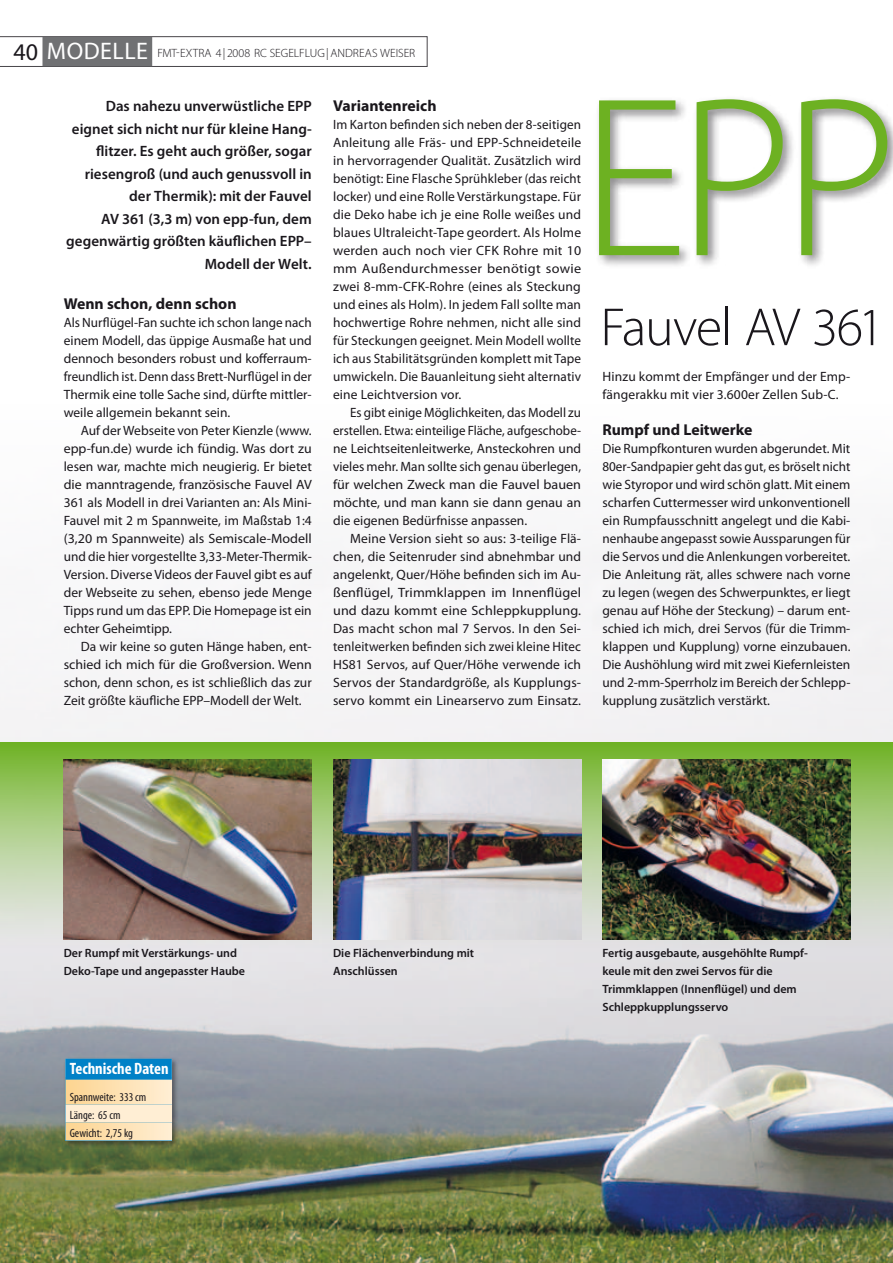
<style>
.page{position:relative;width:893px;height:1263px;background:#fff}
.page>*{position:absolute;margin:0;border:0;box-sizing:border-box;transform-origin:0 0}
.t1{font:300 229.5px "Myriad Pro";color:#6db122}
.t2{font:300 54px "Myriad Pro";letter-spacing:-.025em;color:#1a171c}
.t3{font:700 condensed 16.5px "Myriad Pro";color:#fff}
.t4{font:700 15.75px "Myriad Pro";color:#1a171c}
.t5{font:600 15px/22.5px "Myriad Pro";color:#1a171c;text-align:right}
.t6{font:13.5px/18px "Myriad Pro";color:#1a171c;text-align:justify}
.t7{font:600 12px/18px "Myriad Pro";color:#1a171c}
.t8{font:300 12px "Myriad Pro";color:#1a171c}
.t9{font:condensed 12px/18px "Myriad Pro";color:#1a171c}
.s1{font-weight:400;font-size:24px}
.s2{font-weight:400;font-size:24px;color:#fff}
</style>
<div class="page">
<img style="left:0;top:540px;width:893px;height:723px">
<svg style="left:0;top:36px;width:427px;height:31px"></svg>
<div style="left:42px;top:37px;width:110px;height:29px;background:#707173"></div>
<div style="left:594px;top:95px;width:299px;height:176px;background:#1a171c;opacity:.5"></div>
<svg style="left:0;top:742px;width:893px;height:206px;background:#a7c882"></svg>
<img style="left:64px;top:759px;width:248px;height:180px">
<img style="left:333px;top:759px;width:248px;height:180px">
<img style="left:602px;top:759px;width:248px;height:180px">
<div style="left:63px;top:1056px;width:116px;height:91px;background:#1a171c;opacity:.5"></div>
<svg style="left:65px;top:1080px;width:107px;height:60px;background:#fae3bc"></svg>
<div style="left:65px;top:1059px;width:107px;height:21px;background:#0081c7"></div>
<p class="t8" style="left:14px;top:46px;width:397px"><span class="s1">40</span> <span class="s2">MODELLE</span> FMT-EXTRA 4| 2008 RC SEGELFLUG|ANDREAS WEISER</p>
<p class="t5" style="left:66px;top:94px;width:247px">Das nahezu unverwüstliche EPP eignet sich nicht nur für kleine Hang&shy;flitzer. Es geht auch größer, sogar riesengroß (und auch genussvoll in der Thermik): mit der Fauvel<br>AV 361 (3,3 m) von epp-fun, dem gegenwärtig größten käuflichen EPP–<br>Modell der Welt.</p>
<p class="t4" style="left:64px;top:295px;width:174px">Wenn schon, denn schon</p>
<p class="t6" style="left:64px;top:313px;width:250px">Als Nurflügel-Fan suchte ich schon lange nach einem Modell, das üppige Ausmaße hat und dennoch besonders robust und kofferraum&shy;freundlich ist. Denn dass Brett-Nurflügel in der Thermik eine tolle Sache sind, dürfte mittler&shy;weile allgemein bekannt sein.</p>
<p class="t6" style="left:64px;top:421px;width:250px;text-indent:17px">Auf der Webseite von Peter Kienzle (www. epp-fun.de) wurde ich fündig. Was dort zu lesen war, machte mich neugierig. Er bietet die manntragende, französische Fauvel AV 361 als Modell in drei Varianten an: Als Mini-Fauvel mit 2 m Spannweite, im Maßstab 1:4 (3,20 m Spannweite) als Semiscale-Modell und die hier vorgestellte 3,33-Meter-Thermik-Version. Diverse Videos der Fauvel gibt es auf der Webseite zu sehen, ebenso jede Menge Tipps rund um das EPP. Die Homepage ist ein echter Geheimtipp.</p>
<p class="t6" style="left:64px;top:637px;width:250px;text-indent:17px">Da wir keine so guten Hänge haben, ent&shy;schied ich mich für die Großversion. Wenn schon, denn schon, es ist schließlich das zur Zeit größte käufliche EPP–Modell der Welt.</p>
<p class="t4" style="left:333px;top:97px;width:105px">Variantenreich</p>
<p class="t6" style="left:333px;top:115px;width:250px">Im Karton befinden sich neben der 8-seitigen Anleitung alle Fräs- und EPP-Schneideteile in hervorragender Qualität. Zusätzlich wird benötigt: Eine Flasche Sprühkleber (das reicht locker) und eine Rolle Verstärkungstape. Für die Deko habe ich je eine Rolle weißes und blaues Ultraleicht-Tape geordert. Als Holme werden auch noch vier CFK Rohre mit 10 mm Außendurchmesser benötigt sowie zwei 8-mm-CFK-Rohre (eines als Steckung und eines als Holm). In jedem Fall sollte man hochwertige Rohre nehmen, nicht alle sind für Steckungen geeignet. Mein Modell wollte ich aus Stabilitätsgründen komplett mit Tape umwickeln. Die Bauanleitung sieht alternativ eine Leichtversion vor.</p>
<p class="t6" style="left:333px;top:403px;width:250px;text-indent:17px">Es gibt einige Möglichkeiten, das Modell zu erstellen. Etwa: einteilige Fläche, aufgeschobe&shy;ne Leichtseitenleitwerke, Ansteckohren und vieles mehr. Man sollte sich genau überlegen, für welchen Zweck man die Fauvel bauen möchte, und man kann sie dann genau an die eigenen Bedürfnisse anpassen.</p>
<p class="t6" style="left:333px;top:529px;width:250px;text-indent:17px">Meine Version sieht so aus: 3-teilige Flä&shy;chen, die Seitenruder sind abnehmbar und angelenkt, Quer/Höhe befinden sich im Au&shy;ßenflügel, Trimmklappen im Innenflügel und dazu kommt eine Schleppkupplung.<br>Das macht schon mal 7 Servos. In den Sei&shy;tenleitwerken befinden sich zwei kleine Hitec HS81 Servos, auf Quer/Höhe verwende ich Servos der Standardgröße, als Kupplungs&shy;servo kommt ein Linearservo zum Einsatz.</p>
<h1 class="t1" style="left:580px;top:41px;width:319px">EPP</h1>
<h2 class="t2" style="left:600px;top:295px;width:285px">FAUVEL AV 361</h2>
<p class="t6" style="left:602px;top:367px;width:250px">Hinzu kommt der Empfänger und der Emp&shy;fängerakku mit vier 3.600er Zellen Sub-C.</p>
<p class="t4" style="left:602px;top:421px;width:152px">Rumpf und Leitwerke</p>
<p class="t6" style="left:602px;top:439px;width:250px">Die Rumpfkonturen wurden abgerundet. Mit 80er-Sandpapier geht das gut, es bröselt nicht wie Styropor und wird schön glatt. Mit einem scharfen Cuttermesser wird unkonventionell ein Rumpfausschnitt angelegt und die Kabi&shy;nenhaube angepasst sowie Aussparungen für die Servos und die Anlenkungen vorbereitet.<br>Die Anleitung rät, alles schwere nach vorne zu legen (wegen des Schwerpunktes, er liegt genau auf Höhe der Steckung) – darum ent&shy;schied ich mich, drei Servos (für die Trimm&shy;klappen und Kupplung) vorne einzubauen.<br>Die Aushöhlung wird mit zwei Kiefernleisten und 2-mm-Sperrholz im Bereich der Schlepp&shy;kupplung zusätzlich verstärkt.</p>
<p class="t7" style="left:64px;top:944px;width:183px">Der Rumpf mit Verstärkungs- und<br>Deko-Tape und angepasster Haube</p>
<p class="t7" style="left:333px;top:944px;width:143px">Die Flächenverbindung mit<br>Anschlüssen</p>
<p class="t7" style="left:602px;top:944px;width:207px">Fertig ausgebaute, ausgehöhlte Rumpf&shy;keule mit den zwei Servos für die Trimmklappen (Innenflügel) und dem Schleppkupplungsservo</p>
<p class="t3" style="left:70px;top:1058px;width:101px">Technische Daten</p>
<p class="t9" style="left:70px;top:1088px;width:78px">Spannweite: 333 cm<br>Länge: 65 cm<br>Gewicht: 2,75 kg</p>
</div>
